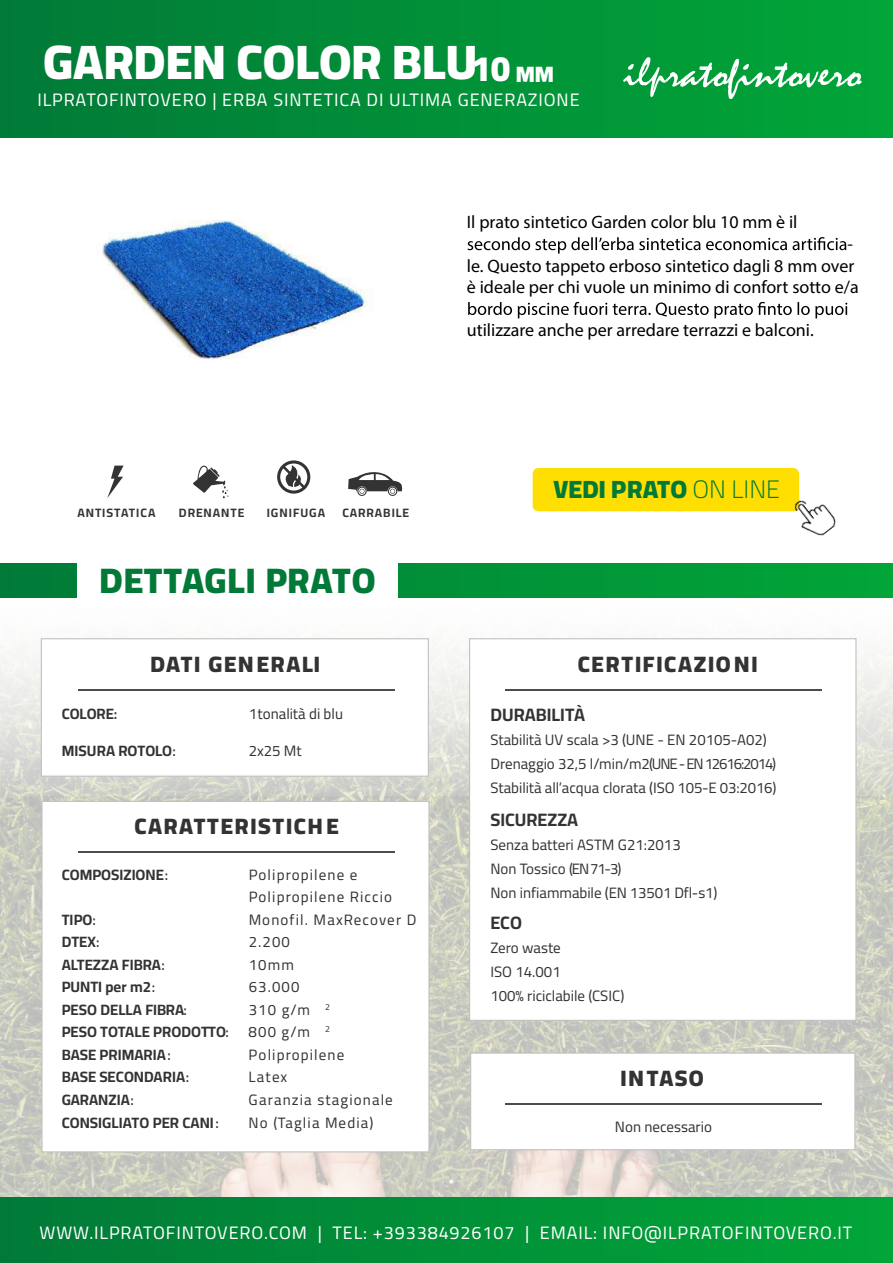
<style>
.page{position:relative;width:893px;height:1263px;background:#fff}
.page>*{position:absolute;margin:0;border:0;box-sizing:border-box;transform-origin:0 0}
.t1{font:900 48.9px "Cairo";color:#fff}
.t2{font:900 35.85px "Cairo";letter-spacing:.025em;color:#017a38}
.t3{font:900 35.55px "Cairo";color:#fff}
.t4{font:900 25.2px "Cairo";color:#017a38}
.t5{font:900 22.5px "Cairo";letter-spacing:.075em;color:#333}
.t6{font:900 22.5px "Cairo";color:#fff}
.t7{font:18px/21.6px "Myriad Pro";color:#000}
.t8{font:18px "Cairo";letter-spacing:.05em;color:#fff}
.t9{font:700 18px "Cairo";color:#333}
.t10{font:15px/24px "Cairo";color:#333}
.t11{font:700 15px/22.5px "Cairo";color:#333}
.t12{font:15px/22.5px "Cairo";letter-spacing:.075em;color:#333}
.t13{font:700 12.15px "Cairo";letter-spacing:.075em;color:#333}
.s1{font-weight:600}
.s2{font-weight:300}
</style>
<div class="page">
<img style="left:0;top:795px;width:893px;height:403px">
<svg style="left:0;top:597px;width:893px;height:198px"></svg>
<div style="left:0;top:1198px;width:893px;height:65px;background:linear-gradient(to right,#017a38,#01a638)"></div>
<svg style="left:107px;top:466px;width:17px;height:32px"></svg>
<svg style="left:348px;top:472px;width:55px;height:24px"></svg>
<svg style="left:277px;top:460px;width:33px;height:34px"></svg>
<svg style="left:193px;top:465px;width:35px;height:33px"></svg>
<div style="left:533px;top:468px;width:266px;height:44px;background:#ffde01"></div>
<img style="left:784px;top:487px;width:52px;height:49px">
<div style="left:0;top:0;width:893px;height:138px;background:linear-gradient(to right,#017a38,#01a638)"></div>
<svg style="left:623px;top:57px;width:239px;height:42px;background:#32b15f"></svg>
<svg style="left:0;top:564px;width:893px;height:33px;background:#019538"></svg>
<div style="left:77px;top:555px;width:321px;height:52px;background:#fff"></div>
<div style="left:41px;top:638px;width:388px;height:139px;background:#fff;border:1px solid #c1c1c1"></div>
<hr style="left:78px;top:689px;width:316px;height:1px;background:#4c4c4c">
<div style="left:41px;top:801px;width:389px;height:351px;background:#fff;border:1px solid #c1c1c1"></div>
<hr style="left:78px;top:851px;width:316px;height:1px;background:#4c4c4c">
<div style="left:469px;top:638px;width:387px;height:383px;background:#fff;border:1px solid #c1c1c1"></div>
<hr style="left:505px;top:689px;width:316px;height:1px;background:#4c4c4c">
<div style="left:470px;top:1052px;width:385px;height:98px;background:#fff;border:1px solid #c1c1c1"></div>
<hr style="left:505px;top:1103px;width:316px;height:1px;background:#4c4c4c">
<svg style="left:468px;top:237px;width:378px;height:17px"></svg>
<svg style="left:468px;top:302px;width:379px;height:16px"></svg>
<img style="left:97px;top:220px;width:276px;height:139px">
<h1 class="t1" style="left:43px;top:26px;width:436px">GARDEN COLOR BLU</h1>
<h3 class="t3" style="left:471px;top:42px;width:41px">10</h3>
<h3 class="t6" style="left:516px;top:58px;width:40px">MM</h3>
<p class="t8" style="left:37px;top:86px;width:544px">ILPRATOFINTOVERO | ERBA SINTETICA DI ULTIMA GENERAZIONE</p>
<p class="t7" style="left:467px;top:211px;width:332px">Il prato sintetico Garden color blu 10 mm è il</p>
<p class="t7" style="left:467px;top:233px;width:393px;text-indent:381px">- le. Questo tappeto erboso sintetico dagli 8 mm over è ideale per chi vuole un minimo di confort sotto e/a</p>
<p class="t7" style="left:467px;top:319px;width:348px">utilizzare anche per arredare terrazzi e balconi.</p>
<p class="t13" style="left:77px;top:503px;width:80px">ANTISTATICA</p>
<p class="t13" style="left:179px;top:503px;width:67px">DRENANTE</p>
<p class="t13" style="left:267px;top:503px;width:60px">IGNIFUGA</p>
<p class="t13" style="left:342px;top:503px;width:68px">CARRABILE</p>
<h2 class="t2" style="left:100px;top:554px;width:278px">DETTAGLI PRATO</h2>
<h3 class="t5" style="left:150px;top:647px;width:171px">DATI GENERALI</h3>
<p class="t11" style="left:62px;top:702px;width:57px">COLORE<span class="s1">:</span></p>
<p class="t11" style="left:62px;top:740px;width:116px">MISURA ROTOLO<span class="s1">:</span></p>
<p class="t10" style="left:249px;top:702px;width:96px">1tonalità di blu</p>
<p class="t10" style="left:249px;top:739px;width:55px">2x25 Mt</p>
<h3 class="t5" style="left:135px;top:809px;width:206px">CARATTERISTICHE</h3>
<p class="t11" style="left:62px;top:864px;width:108px">COMPOSIZIONE<span class="s1">:</span></p>
<p class="t11" style="left:62px;top:909px;width:169px">TIPO<span class="s1">:<br></span>DTEX<span class="s1">:<br></span>ALTEZZA FIBRA<span class="s1">:<br></span>PUNTI per m2<span class="s1">:<br></span>PESO DELLA FIBRA<span class="s1">:<br></span>PESO TOTALE PRODOTTO<span class="s1">:<br></span>BASE PRIMARIA<span class="s1">:<br></span>BASE SECONDARIA<span class="s1">:<br></span>GARANZIA<span class="s1">:<br></span>CONSIGLIATO PER CANI<span class="s1">:</span></p>
<p class="t12" style="left:249px;top:864px;width:169px">Polipropilene e<br>Polipropilene Riccio<br>Monofil. MaxRecover D<br>2.200<br>10mm<br>63.000<br>310 g/m <sup>2<br></sup>800 g/m <sup>2<br></sup>Polipropilene<br>Latex<br>Garanzia stagionale<br>No (Taglia Media)</p>
<h3 class="t4" style="left:554px;top:471px;width:228px">VEDI PRATO <span class="s2">ON LINE</span></h3>
<h3 class="t5" style="left:578px;top:647px;width:182px">CERTIFICAZIONI</h3>
<p class="t9" style="left:490px;top:701px;width:96px">DURABILITÀ</p>
<p class="t10" style="left:490px;top:728px;width:288px">Stabilità UV scala &gt;3 (UNE - EN 20105-A02)<br>Drenaggio 32,5 l/min/m2 (UNE -EN12616:2014)<br>Stabilità all’acqua clorata (ISO 105-E 03:2016)</p>
<p class="t9" style="left:490px;top:807px;width:89px">SICUREZZA</p>
<p class="t10" style="left:490px;top:833px;width:229px">Senza batteri ASTM G21:2013<br>Non Tossico (EN71-3)<br>Non infiammabile (EN 13501 Dfl-s1)</p>
<p class="t9" style="left:490px;top:910px;width:33px">ECO</p>
<p class="t10" style="left:490px;top:936px;width:135px">Zero waste<br>ISO 14.001<br>100% riciclabile (CSIC)</p>
<h3 class="t5" style="left:620px;top:1061px;width:85px">INTASO</h3>
<p class="t10" style="left:615px;top:1115px;width:99px">Non necessario</p>
<p class="t8" style="left:39px;top:1219px;width:814px">WWW.ILPRATOFINTOVERO.COM | TEL: +393384926107 | EMAIL: INFO@ILPRATOFINTOVERO.IT</p>
</div>
